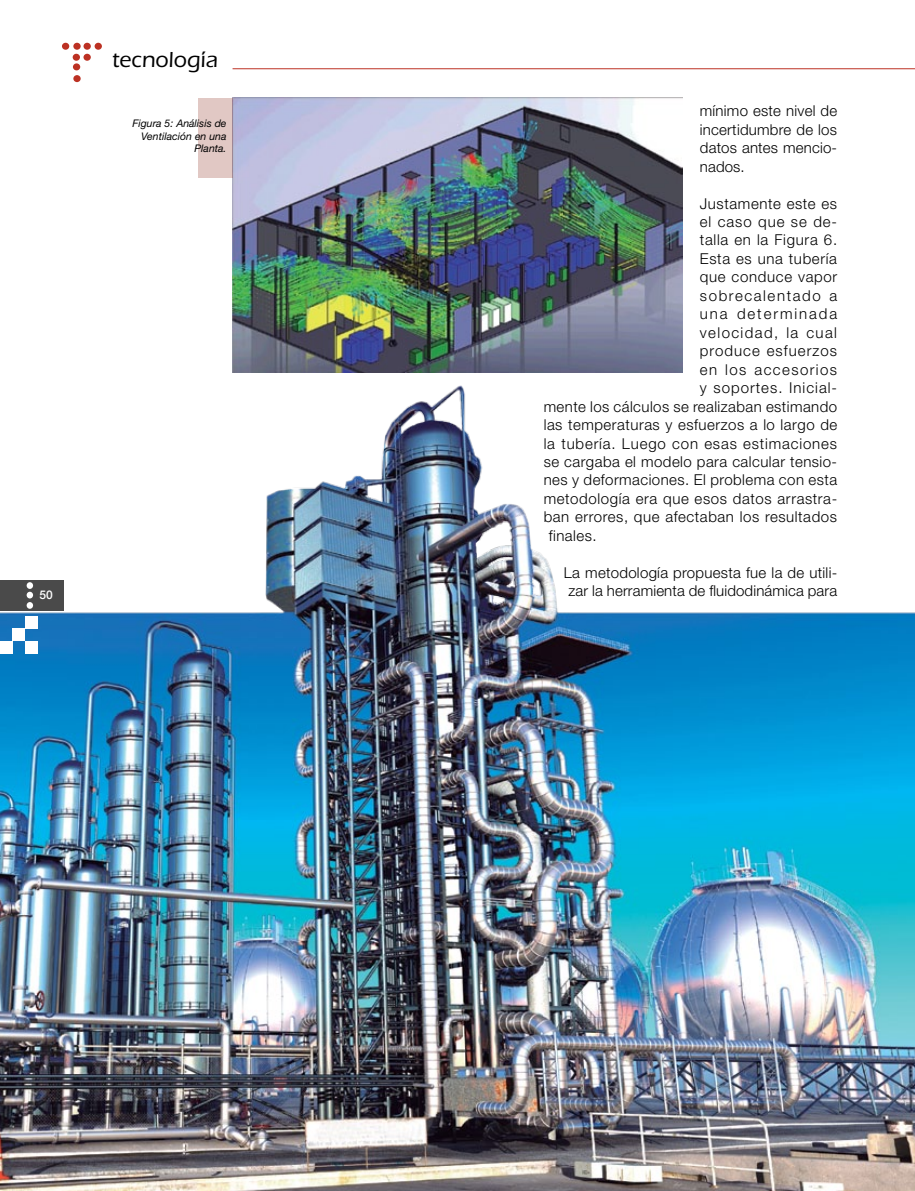
<style>
.page{position:relative;width:915px;height:1191px;background:#fff}
.page>*{position:absolute;margin:0;border:0;box-sizing:border-box;transform-origin:0 0}
.t1{font:500 22.5px "ITC Eras Std";color:#000}
.t2{font:300 15px/18.5px "Helvetica Neue LT Std";letter-spacing:.035em;color:#000;text-align:justify}
.t3{font:300 15px/18.5px "Helvetica Neue LT Std";letter-spacing:.01em;color:#000;text-align:center}
.t4{font:300 15px "Helvetica Neue LT Std";letter-spacing:.055em;color:#000}
.t5{font:300 15px "Helvetica Neue LT Std";letter-spacing:.095em;color:#000}
.t6{font:300 15px "Helvetica Neue LT Std";letter-spacing:.065em;color:#000}
.t7{font:300 15px "Helvetica Neue LT Std";letter-spacing:.07em;color:#000}
.t8{font:300 15px "Helvetica Neue LT Std";letter-spacing:.11em;color:#000}
.t9{font:300 15px "Helvetica Neue LT Std";letter-spacing:.06em;color:#000}
.t10{font:300 15px "Helvetica Neue LT Std";letter-spacing:.13em;color:#000}
.t11{font:500 12px "Helvetica Neue LT Std";color:#fff}
.t12{font:italic 10.5px/12.6px "Helvetica Neue LT Std";color:#000;text-align:right}
</style>
<div class="page">
<hr style="left:232px;top:68px;width:682px;height:1px;background:#bc3123">
<div style="left:62px;top:43px;width:7px;height:7px;background:#bc3123;border-radius:50%"></div>
<div style="left:73px;top:54px;width:7px;height:7px;background:#bc3123;border-radius:50%"></div>
<div style="left:73px;top:43px;width:8px;height:7px;background:#bc3123;border-radius:50%"></div>
<div style="left:73px;top:63px;width:7px;height:7px;background:#bc3123;border-radius:50%"></div>
<div style="left:95px;top:43px;width:7px;height:7px;background:#bc3123;border-radius:50%"></div>
<div style="left:73px;top:75px;width:8px;height:7px;background:#bc3123;border-radius:50%"></div>
<div style="left:83px;top:43px;width:8px;height:7px;background:#bc3123;border-radius:50%"></div>
<div style="left:83px;top:54px;width:8px;height:7px;background:#bc3123;border-radius:50%"></div>
<img style="left:232px;top:98px;width:450px;height:273px">
<div style="left:198px;top:98px;width:34px;height:79px;background:#e1c8c4"></div>
<img style="left:0;top:371px;width:914px;height:820px">
<div style="left:12px;top:628px;width:13px;height:13px;background:#fff"></div>
<div style="left:25px;top:641px;width:13px;height:12px;background:#fff"></div>
<div style="left:0;top:641px;width:12px;height:12px;background:#fff"></div>
<div style="left:25px;top:616px;width:13px;height:13px;background:#fff"></div>
<h1 class="t1" style="left:112px;top:47px;width:107px">tecnología</h1>
<p class="t12" style="left:132px;top:117px;width:95px">Figura 5: Análisis de<br>Ventilación en una<br>Planta.</p>
<p class="t11" style="left:40px;top:588px;width:15px">50</p>
<p class="t2" style="left:699px;top:101px;width:139px">mínimo este nivel de incertidumbre de los datos antes mencio&shy;nados.</p>
<p class="t2" style="left:699px;top:194px;width:139px">Justamente este es</p>
<p class="t9" style="left:699px;top:212px;width:139px">el caso que se de-</p>
<p class="t2" style="left:699px;top:231px;width:139px">talla en la Figura 6.</p>
<p class="t2" style="left:699px;top:249px;width:139px">Esta es una tubería</p>
<p class="t2" style="left:699px;top:267px;width:139px">que conduce vapor</p>
<p class="t8" style="left:699px;top:286px;width:139px">sobrecalentado a</p>
<p class="t10" style="left:699px;top:305px;width:139px">una determinada</p>
<p class="t5" style="left:699px;top:323px;width:139px">velocidad, la cual</p>
<p class="t7" style="left:699px;top:342px;width:139px">produce esfuerzos</p>
<p class="t5" style="left:699px;top:360px;width:139px">en los accesorios</p>
<p class="t6" style="left:699px;top:378px;width:139px">y soportes. Inicial-</p>
<p class="t2" style="left:543px;top:397px;width:295px">mente los cálculos se realizaban estimando</p>
<p class="t2" style="left:543px;top:415px;width:295px">las temperaturas y esfuerzos a lo largo de</p>
<p class="t4" style="left:543px;top:434px;width:294px">la tubería. Luego con esas estimaciones</p>
<p class="t2" style="left:543px;top:452px;width:295px">se cargaba el modelo para calcular tensio-</p>
<p class="t2" style="left:543px;top:470px;width:295px">nes y deformaciones. El problema con esta</p>
<p class="t2" style="left:543px;top:489px;width:295px">metodología era que esos datos arrastra-</p>
<p class="t2" style="left:543px;top:507px;width:295px">ban errores, que afectaban los resultados</p>
<p class="t2" style="left:548px;top:526px;width:49px">finales.</p>
<p class="t3" style="left:563px;top:563px;width:275px">La metodología propuesta fue la de utili&shy;zar la herramienta de fluidodinámica para</p>
</div>
